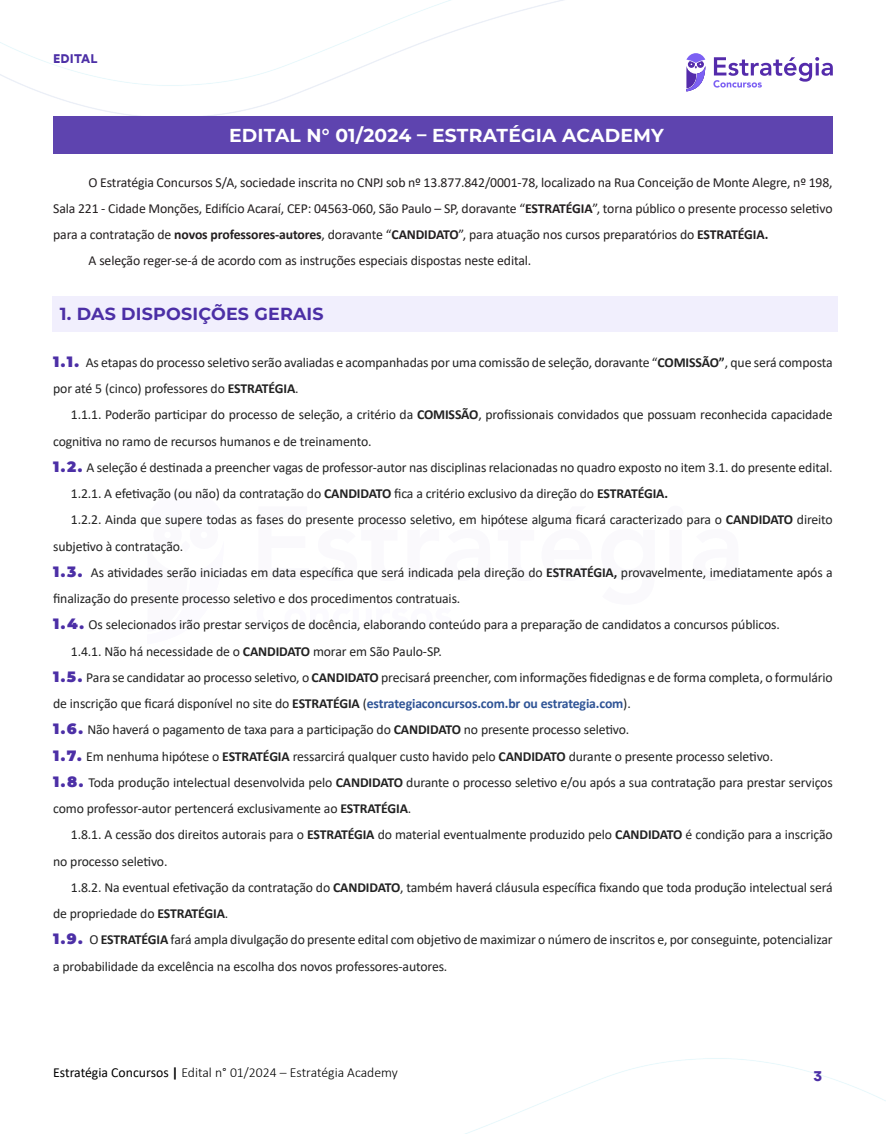
<style>
.page{position:relative;width:886px;height:1134px;background:#fff}
.page>*{position:absolute;margin:0;border:0;box-sizing:border-box;transform-origin:0 0}
.t1{font:700 18.75px "Montserrat";letter-spacing:.01em;color:#fff}
.t2{font:700 17.5px "Montserrat";letter-spacing:.01em;color:#4c2fa6}
.t3{font:900 15px "Circular XXTT";color:#4c2fa6}
.t4{font:13.75px/26.2px "Calibri";letter-spacing:-.01em;color:#222}
.t5{font:13.75px "Calibri";letter-spacing:-.01em;color:#231f20}
.t6{font:700 13.75px "Calibri";letter-spacing:-.01em;color:#2f5496}
.t7{font:300 13.75px "Calibri";color:#000}
.t8{font:900 12.5px "Circular XXTT";letter-spacing:.01em;color:#4c2fa6}
.s1{font-weight:700}
.s2{font-family:"Montserrat";font-weight:900;font-size:15px;color:#4c2fa6}
.s3{font-weight:400;color:#222}
.s4{color:#222}
.s5{font-weight:400}
</style>
<div class="page">
<img style="left:0;top:0;width:833px;height:117px">
<img style="left:465px;top:1058px;width:421px;height:76px">
<div style="left:53px;top:117px;width:780px;height:37px;background:#5e44af"></div>
<div style="left:53px;top:296px;width:785px;height:35px;background:#f1effd"></div>
<svg style="left:686px;top:53px;width:19px;height:38px"></svg>
<svg style="left:713px;top:57px;width:120px;height:31px"></svg>
<p class="t8" style="left:53px;top:49px;width:46px">EDITAL</p>
<h1 class="t1" style="left:229px;top:122px;width:436px">EDITAL N° 01/2024 – ESTRATÉGIA ACADEMY</h1>
<p class="t5" style="left:89px;top:173px;width:745px">O Estratégia Concursos S/A, sociedade inscrita no CNPJ sob nº 13.877.842/0001-78, localizado na Rua Conceição de Monte Alegre, nº 198,</p>
<p class="t5" style="left:53px;top:199px;width:781px">Sala 221 - Cidade Monções, Edifício Acaraí, CEP: 04563-060, São Paulo – SP, doravante “<span class="s1">ESTRATÉGIA</span>”, torna público o presente processo seletivo</p>
<p class="t5" style="left:53px;top:225px;width:717px">para a contratação de <span class="s1">novos professores-autores</span>, doravante “<span class="s1">CANDIDATO</span>”, para atuação nos cursos preparatórios do <span class="s1">ESTRATÉGIA.</span></p>
<p class="t5" style="left:89px;top:251px;width:444px">A seleção reger-se-á de acordo com as instruções especiais dispostas neste edital.</p>
<p class="t2" style="left:60px;top:301px;width:265px">1. DAS DISPOSIÇÕES GERAIS</p>
<p class="t4" style="left:53px;top:349px;width:781px"><span class="s2">1.1.</span> As etapas do processo seletivo serão avaliadas e acompanhadas por uma comissão de seleção, doravante “<span class="s1">COMISSÃO”</span>, que será composta por até 5 (cinco) professores do <span class="s1">ESTRATÉGIA</span>.</p>
<p class="t4" style="left:71px;top:401px;width:763px">1.1.1. Poderão participar do processo de seleção, a critério da <span class="s1">COMISSÃO</span>, profissionais convidados que possuam reconhecida capacidade</p>
<p class="t4" style="left:53px;top:427px;width:320px">cognitiva no ramo de recursos humanos e de treinamento.</p>
<p class="t4" style="left:53px;top:454px;width:781px"><span class="s2">1.2.</span> A seleção é destinada a preencher vagas de professor-autor nas disciplinas relacionadas no quadro exposto no item 3.1. do presente edital.</p>
<p class="t4" style="left:71px;top:480px;width:599px">1.2.1. A efetivação (ou não) da contratação do <span class="s1">CANDIDATO</span> fica a critério exclusivo da direção do <span class="s1">ESTRATÉGIA.</span></p>
<p class="t4" style="left:71px;top:506px;width:763px">1.2.2. Ainda que supere todas as fases do presente processo seletivo, em hipótese alguma ficará caracterizado para o <span class="s1">CANDIDATO</span> direito</p>
<p class="t4" style="left:53px;top:532px;width:132px">subjetivo à contratação.</p>
<p class="t4" style="left:53px;top:559px;width:781px"><span class="s2">1.3.</span> As atividades serão iniciadas em data específica que será indicada pela direção do <span class="s1">ESTRATÉGIA,</span> provavelmente, imediatamente após a</p>
<p class="t4" style="left:53px;top:585px;width:409px">finalização do presente processo seletivo e dos procedimentos contratuais.</p>
<p class="t4" style="left:53px;top:611px;width:728px"><span class="s2">1.4.</span> Os selecionados irão prestar serviços de docência, elaborando conteúdo para a preparação de candidatos a concursos públicos.</p>
<p class="t4" style="left:71px;top:637px;width:372px">1.4.1. Não há necessidade de o <span class="s1">CANDIDATO</span> morar em São Paulo-SP.</p>
<p class="t4" style="left:53px;top:664px;width:781px"><span class="s2">1.5.</span> Para se candidatar ao processo seletivo, o <span class="s1">CANDIDATO</span> precisará preencher, com informações fidedignas e de forma completa, o formulário</p>
<p class="t6" style="left:53px;top:694px;width:579px"><span class="s3">de inscrição que ficará disponível no site do</span> <span class="s4">ESTRATÉGIA</span> <span class="s3">(</span>estrategiaconcursos.com.br ou estrategia.com<span class="s3">).</span></p>
<p class="t4" style="left:53px;top:716px;width:578px"><span class="s2">1.6.</span> Não haverá o pagamento de taxa para a participação do <span class="s1">CANDIDATO</span> no presente processo seletivo.</p>
<p class="t4" style="left:53px;top:742px;width:721px"><span class="s2">1.7.</span> Em nenhuma hipótese o <span class="s1">ESTRATÉGIA</span> ressarcirá qualquer custo havido pelo <span class="s1">CANDIDATO</span> durante o presente processo seletivo.</p>
<p class="t4" style="left:53px;top:769px;width:781px"><span class="s2">1.8.</span> Toda produção intelectual desenvolvida pelo <span class="s1">CANDIDATO</span> durante o processo seletivo e/ou após a sua contratação para prestar serviços</p>
<p class="t4" style="left:53px;top:795px;width:360px">como professor-autor pertencerá exclusivamente ao <span class="s1">ESTRATÉGIA</span>.</p>
<p class="t4" style="left:71px;top:821px;width:763px">1.8.1. A cessão dos direitos autorais para o <span class="s1">ESTRATÉGIA</span> do material eventualmente produzido pelo <span class="s1">CANDIDATO</span> é condição para a inscrição</p>
<p class="t4" style="left:53px;top:847px;width:116px">no processo seletivo.</p>
<p class="t4" style="left:71px;top:874px;width:763px">1.8.2. Na eventual efetivação da contratação do <span class="s1">CANDIDATO</span>, também haverá cláusula específica fixando que toda produção intelectual será</p>
<p class="t4" style="left:53px;top:900px;width:177px">de propriedade do <span class="s1">ESTRATÉGIA</span>.</p>
<p class="t4" style="left:53px;top:926px;width:781px"><span class="s2">1.9.</span> O <span class="s1">ESTRATÉGIA</span> fará ampla divulgação do presente edital com objetivo de maximizar o número de inscritos e, por conseguinte, potencializar</p>
<p class="t4" style="left:53px;top:952px;width:396px">a probabilidade da excelência na escolha dos novos professores-autores.</p>
<p class="t7" style="left:53px;top:1064px;width:346px"><span class="s5">Estratégia Concursos</span> <span class="s1">|</span> Edital n° 01/2024 – Estratégia Academy</p>
<p class="t3" style="left:813px;top:1065px;width:10px">3</p>
</div>
